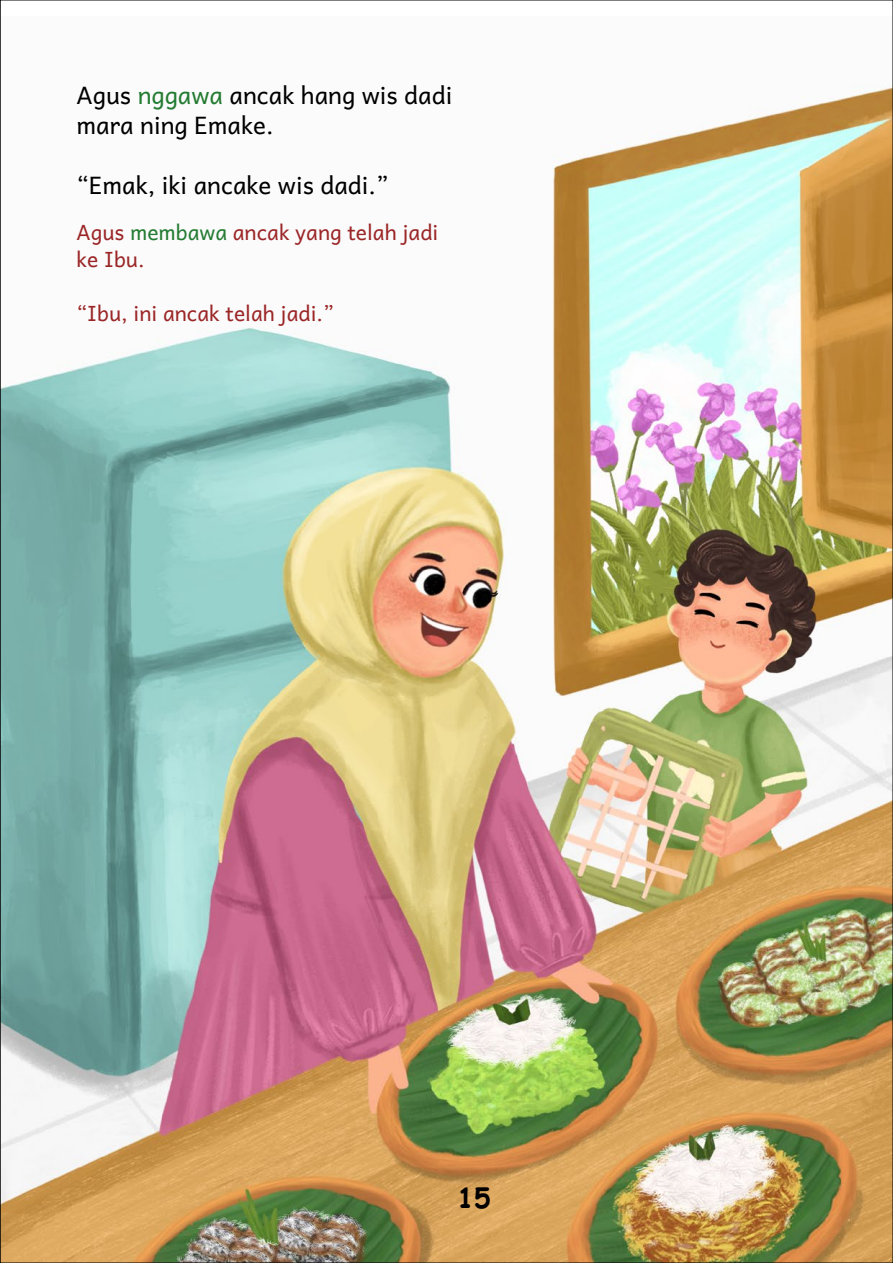
<style>
.page{position:relative;width:893px;height:1263px;background:#fff}
.page>*{position:absolute;margin:0;border:0;box-sizing:border-box;transform-origin:0 0}
.t1{font:700 27px "Comic Sans MS";color:#000}
.t2{font:24px/30px "Andika New Basic";color:#000}
.t3{font:21px/27px "Andika New Basic";color:#9b2627}
.s1{color:#247b32}
</style>
<div class="page">
<img style="left:2px;top:85px;width:889px;height:1176px">
<svg style="left:0;top:0;width:1px;height:1263px"></svg>
<p class="t2" style="left:77px;top:77px;width:377px">Agus <span class="s1">nggawa</span> ancak hang wis dadi mara ning Emake.</p>
<p class="t2" style="left:77px;top:167px;width:313px">“Emak, iki ancake wis dadi.”</p>
<p class="t3" style="left:77px;top:216px;width:363px">Agus <span class="s1">membawa</span> ancak yang telah jadi ke Ibu.</p>
<p class="t3" style="left:77px;top:297px;width:258px">“Ibu, ini ancak telah jadi.”</p>
<p class="t1" style="left:458px;top:1178px;width:34px">15</p>
</div>
